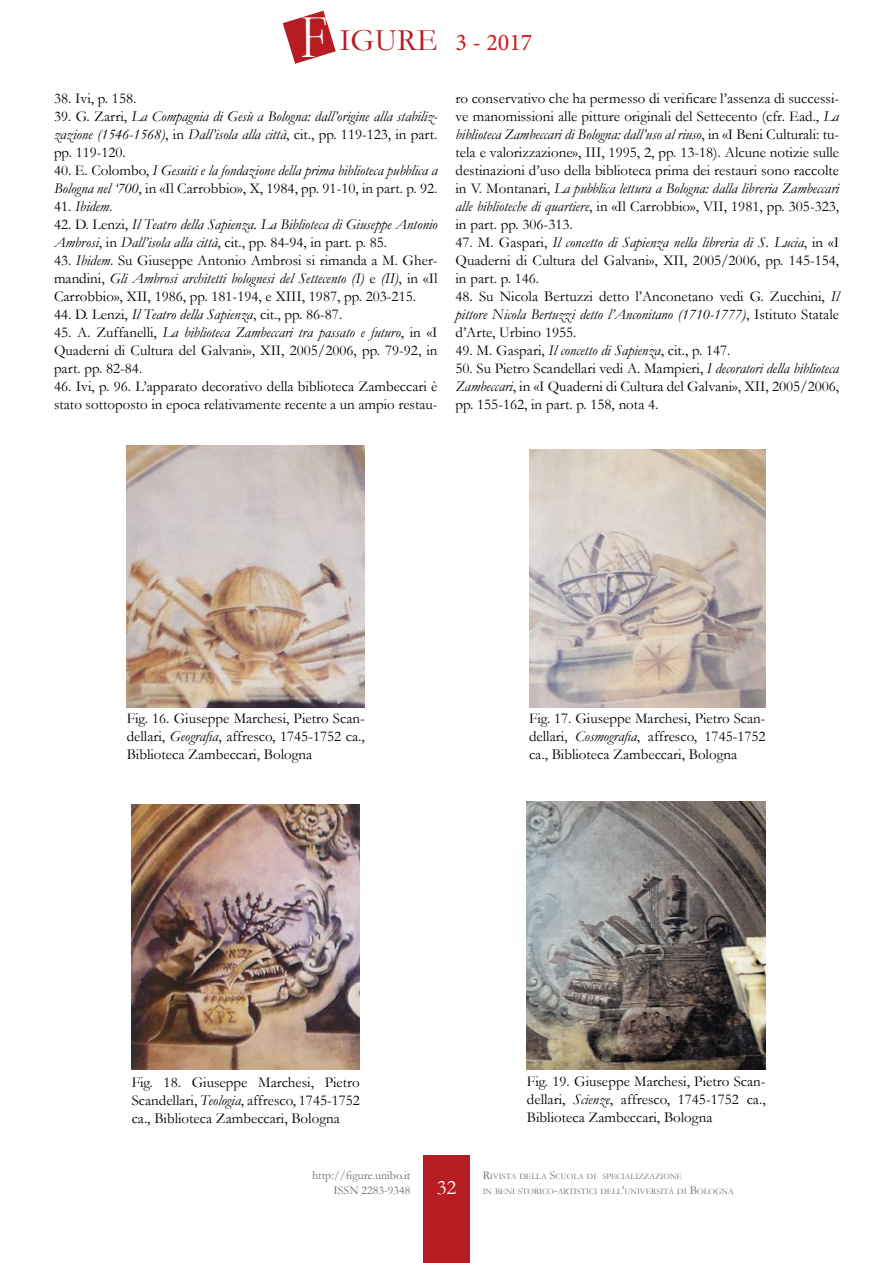
<style>
.page{position:relative;width:893px;height:1263px;background:#fff}
.page>*{position:absolute;margin:0;border:0;box-sizing:border-box;transform-origin:0 0}
.t1{font:24px "Minion Pro";color:#cd1719}
.t2{font:21px "Garamond";color:#fff}
.t3{font:15px/18px "Garamond";color:#000;text-align:justify}
.t4{font:italic 15px/18px "Garamond";color:#000}
.t5{font:12px/14.4px "Garamond";color:#6d6d6c;text-align:right}
.t6{font:8.4px "Garamond";color:#6d6d6c}
.s1{font-family:"Garamond";font-size:63.3px;color:#fff}
.s2{font-family:"Garamond";font-size:31.5px;color:#b71c22}
.s3{font-style:normal}
.s4{font-style:italic}
.s5{font-size:12px}
</style>
<div class="page">
<div style="left:423px;top:1155px;width:46px;height:108px;background:#b71c22"></div>
<svg style="left:283px;top:11px;width:53px;height:53px"></svg>
<img style="left:127px;top:445px;width:238px;height:262px">
<img style="left:529px;top:450px;width:236px;height:257px">
<img style="left:132px;top:804px;width:228px;height:265px">
<img style="left:527px;top:802px;width:238px;height:267px">
<h1 class="t1" style="left:301px;top:27px;width:233px"><span class="s1">F</span> <span class="s2">IGURE</span> 3 - 2017</h1>
<p class="t3" style="left:54px;top:91px;width:84px">38. Ivi, p. 158.</p>
<p class="t4" style="left:54px;top:109px;width:385px;text-align:justify"><span class="s3">39. G. Zarri,</span> La Compagnia di Gesù a Bologna: dall’origine alla stabiliz&shy;zazione (1546-1568)<span class="s3">, in</span> Dall’isola alla città<span class="s3">, cit., pp. 119-123, in part. pp. 119-120.</span></p>
<p class="t4" style="left:54px;top:163px;width:385px"><span class="s3">40. E. Colombo,</span> I Gesuiti e la fondazione della prima biblioteca pubblica a<br>Bologna nel ‘700<span class="s3">, in «Il Carrobbio», X, 1984, pp. 91-10, in part. p. 92.</span></p>
<p class="t4" style="left:54px;top:199px;width:60px"><span class="s3">41.</span> Ibidem<span class="s3">.</span></p>
<p class="t4" style="left:54px;top:217px;width:385px"><span class="s3">42. D. Lenzi,</span> Il Teatro della Sapienza. La Biblioteca di Giuseppe Antonio<br>Ambrosi<span class="s3">, in</span> Dall’isola alla città<span class="s3">, cit., pp. 84-94, in part. p. 85.</span></p>
<p class="t3" style="left:54px;top:253px;width:385px">43. <span class="s4">Ibidem</span>. Su Giuseppe Antonio Ambrosi si rimanda a M. Gher&shy;mandini, <span class="s4">Gli Ambrosi architetti bolognesi del Settecento (I)</span> e <span class="s4">(II)</span>, in «Il Carrobbio», XII, 1986, pp. 181-194, e XIII, 1987, pp. 203-215.</p>
<p class="t3" style="left:54px;top:307px;width:290px">44. D. Lenzi, <span class="s4">Il Teatro della Sapienza</span>, cit., pp. 86-87.</p>
<p class="t3" style="left:54px;top:325px;width:385px">45. A. Zuffanelli, <span class="s4">La biblioteca Zambeccari tra passato e futuro</span>, in «I Quaderni di Cultura del Galvani», XII, 2005/2006, pp. 79-92, in part. pp. 82-84.</p>
<p class="t3" style="left:54px;top:379px;width:385px">46. Ivi, p. 96. L’apparato decorativo della biblioteca Zambeccari è stato sottoposto in epoca relativamente recente a un ampio restau-</p>
<p class="t3" style="left:455px;top:91px;width:385px">ro conservativo che ha permesso di verificare l’assenza di successi&shy;ve manomissioni alle pitture originali del Settecento (cfr. Ead., <span class="s4">La biblioteca Zambeccari di Bologna: dall’uso al riuso</span>, in «I Beni Culturali: tu&shy;tela e valorizzazione», III, 1995, 2, pp. 13-18). Alcune notizie sulle destinazioni d’uso della biblioteca prima dei restauri sono raccolte in V. Montanari, <span class="s4">La pubblica lettura a Bologna: dalla libreria Zambeccari alle biblioteche di quartiere</span>, in «Il Carrobbio», VII, 1981, pp. 305-323, in part. pp. 306-313.</p>
<p class="t3" style="left:455px;top:235px;width:385px">47. M. Gaspari, <span class="s4">Il concetto di Sapienza nella libreria di S. Lucia</span>, in «I Quaderni di Cultura del Galvani», XII, 2005/2006, pp. 145-154, in part. p. 146.</p>
<p class="t3" style="left:455px;top:289px;width:385px">48. Su Nicola Bertuzzi detto l’Anconetano vedi G. Zucchini, <span class="s4">Il pittore Nicola Bertuzzi detto l’Anconitano (1710-1777)</span>, Istituto Statale d’Arte, Urbino 1955.</p>
<p class="t3" style="left:455px;top:343px;width:277px">49. M. Gaspari, <span class="s4">Il concetto di Sapienza</span>, cit., p. 147.</p>
<p class="t3" style="left:455px;top:361px;width:385px">50. Su Pietro Scandellari vedi A. Mampieri, <span class="s4">I decoratori della biblioteca Zambeccari</span>, in «I Quaderni di Cultura del Galvani», XII, 2005/2006, pp. 155-162, in part. p. 158, nota 4.</p>
<p class="t3" style="left:127px;top:711px;width:240px">Fig. 16. Giuseppe Marchesi, Pietro Scan&shy;dellari, <span class="s4">Geografia</span>, affresco, 1745-1752 ca., Biblioteca Zambeccari, Bologna</p>
<p class="t3" style="left:529px;top:711px;width:238px">Fig. 17. Giuseppe Marchesi, Pietro Scan&shy;dellari, <span class="s4">Cosmografia</span>, affresco, 1745-1752 ca., Biblioteca Zambeccari, Bologna</p>
<p class="t3" style="left:132px;top:1075px;width:230px">Fig. 18. Giuseppe Marchesi, Pietro Scandellari, <span class="s4">Teologia</span>, affresco, 1745-1752 ca., Biblioteca Zambeccari, Bologna</p>
<p class="t3" style="left:527px;top:1074px;width:240px">Fig. 19. Giuseppe Marchesi, Pietro Scan&shy;dellari, <span class="s4">Scienze</span>, affresco, 1745-1752 ca., Biblioteca Zambeccari, Bologna</p>
<p class="t5" style="left:312px;top:1169px;width:100px">http://figure.unibo.it<br>ISSN 2283-9348</p>
<p class="t6" style="left:483px;top:1173px;width:201px"><span class="s5">R</span>IVISTA DELLA <span class="s5">S</span>CUOLA DI SPECIALIZZAZIONE</p>
<h2 class="t2" style="left:437px;top:1179px;width:21px">32</h2>
<p class="t6" style="left:483px;top:1188px;width:252px">IN BENI STORICO<span class="s5">-</span>ARTISTICI DELL<span class="s5">’</span>UNIVERSITÀ DI <span class="s5">B</span>OLOGNA</p>
</div>
